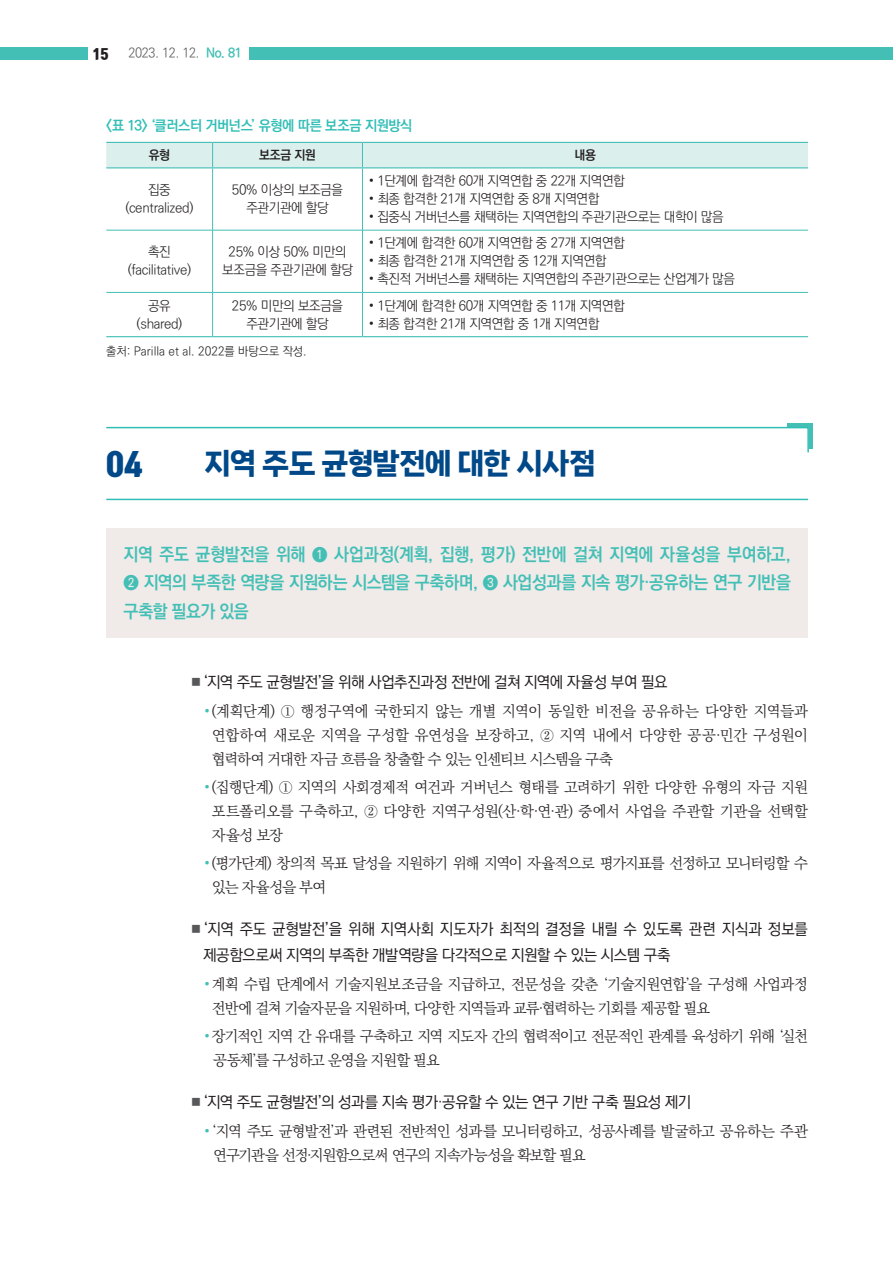
<style>
.page{position:relative;width:893px;height:1263px;background:#fff}
.page>*{position:absolute;margin:0;border:0;box-sizing:border-box;transform-origin:0 0}
.t1{font:900 30px "Tmon Monsori";color:#004888}
.t2{font:28.5px "Nanum Square Neo e Hv";letter-spacing:-.03em;color:#004888}
.t3{font:18px/28.5px "Ko Pub World Dotum PB";letter-spacing:-.025em;color:#43bfb5;text-align:justify;scale:.95 1}
.t4{font:15.75px/25.5px "Ko Pub World Dotum PM";letter-spacing:-.025em;color:#231f20}
.t5{font:15px/24px "Ko Pub World Batang PL";letter-spacing:-.045em;color:#231f20}
.t6{font:14.25px "Ko Pub World Dotum PB";letter-spacing:-.03em;color:#31beb6}
.t7{font:13.5px/18px "Ko Pub World Dotum PL";letter-spacing:-.025em;color:#231f20;text-align:center}
.t8{font:900 13.5px "Tmon Monsori";color:#231f20}
.t9{font:13.2px "Ko Pub World Dotum PL";letter-spacing:-.025em;color:#57585a;scale:.95 1}
.t10{font:12.75px "Ko Pub World Dotum PB";letter-spacing:-.025em;color:#231f20}
.t11{font:12px "Ko Pub World Dotum PL";color:#231f20}
.s1{font-family:"Ko Pub World Dotum PB";color:#43bfb5}
.s2{font-size:10.5px;color:#57585a}
.s3{color:#43bfb5}
</style>
<div class="page">
<div style="left:0;top:47px;width:87px;height:13px;background:#43bfb5"></div>
<div style="left:249px;top:47px;width:644px;height:13px;background:#43bfb5"></div>
<div style="left:106px;top:143px;width:702px;height:24px;background:#dbefed"></div>
<hr style="left:212px;top:168px;width:1px;height:62px;background:#43bfb5">
<hr style="left:362px;top:168px;width:1px;height:62px;background:#43bfb5">
<hr style="left:106px;top:230px;width:107px;height:1px;background:#43bfb5">
<hr style="left:213px;top:230px;width:149px;height:1px;background:#43bfb5">
<hr style="left:212px;top:230px;width:1px;height:62px;background:#43bfb5">
<hr style="left:362px;top:230px;width:446px;height:1px;background:#43bfb5">
<hr style="left:362px;top:230px;width:1px;height:62px;background:#43bfb5">
<hr style="left:212px;top:293px;width:1px;height:43px;background:#43bfb5">
<hr style="left:362px;top:293px;width:1px;height:43px;background:#43bfb5">
<hr style="left:106px;top:142px;width:107px;height:1px;background:#43bfb5">
<hr style="left:213px;top:142px;width:149px;height:1px;background:#43bfb5">
<hr style="left:362px;top:142px;width:446px;height:1px;background:#43bfb5">
<hr style="left:106px;top:167px;width:107px;height:1px;background:#43bfb5">
<hr style="left:213px;top:167px;width:149px;height:1px;background:#43bfb5">
<hr style="left:362px;top:167px;width:446px;height:1px;background:#43bfb5">
<hr style="left:106px;top:292px;width:107px;height:1px;background:#43bfb5">
<hr style="left:213px;top:292px;width:149px;height:1px;background:#43bfb5">
<hr style="left:362px;top:292px;width:446px;height:1px;background:#43bfb5">
<hr style="left:106px;top:336px;width:107px;height:1px;background:#43bfb5">
<hr style="left:213px;top:336px;width:149px;height:1px;background:#43bfb5">
<hr style="left:362px;top:336px;width:446px;height:1px;background:#43bfb5">
<div style="left:787px;top:423px;width:26px;height:25px;background:#43bfb5"></div>
<svg style="left:106px;top:426px;width:704px;height:27px"></svg>
<hr style="left:106px;top:499px;width:702px;height:1px;background:#31beb6">
<div style="left:106px;top:528px;width:702px;height:109px;background:#f0ebe9"></div>
<p class="t8" style="left:93px;top:46px;width:17px">15</p>
<p class="t9" style="left:128px;top:44px;width:121px">2023. 12. 12. <span class="s1">No. 81</span></p>
<p class="t6" style="left:106px;top:116px;width:308px">&lt;표 13&gt; ‘클러스터 거버넌스’ 유형에 따른 보조금 지원방식</p>
<p class="t10" style="left:149px;top:146px;width:23px">유형</p>
<p class="t10" style="left:259px;top:146px;width:58px">보조금 지원</p>
<p class="t10" style="left:574px;top:146px;width:23px">내용</p>
<p class="t7" style="left:125px;top:181px;width:70px">집중 (centralized)</p>
<p class="t7" style="left:232px;top:181px;width:113px">50% 이상의 보조금을 주관기관에 할당</p>
<p class="t7" style="left:369px;top:172px;width:257px">• 1단계에 합격한 60개 지역연합 중 22개 지역연합</p>
<p class="t7" style="left:369px;top:190px;width:232px">• 최종 합격한 21개 지역연합 중 8개 지역연합</p>
<p class="t7" style="left:369px;top:208px;width:356px">• 집중식 거버넌스를 채택하는 지역연합의 주관기관으로는 대학이 많음</p>
<p class="t7" style="left:128px;top:243px;width:65px">촉진 (facilitative)</p>
<p class="t7" style="left:222px;top:243px;width:132px">25% 이상 50% 미만의 보조금을 주관기관에 할당</p>
<p class="t7" style="left:369px;top:234px;width:257px">• 1단계에 합격한 60개 지역연합 중 27개 지역연합</p>
<p class="t7" style="left:369px;top:252px;width:239px">• 최종 합격한 21개 지역연합 중 12개 지역연합</p>
<p class="t7" style="left:369px;top:270px;width:368px">• 촉진적 거버넌스를 채택하는 지역연합의 주관기관으로는 산업계가 많음</p>
<p class="t7" style="left:137px;top:297px;width:47px">공유 (shared)</p>
<p class="t7" style="left:232px;top:297px;width:113px">25% 미만의 보조금을 주관기관에 할당</p>
<p class="t7" style="left:369px;top:297px;width:257px">• 1단계에 합격한 60개 지역연합 중 11개 지역연합</p>
<p class="t7" style="left:369px;top:315px;width:232px">• 최종 합격한 21개 지역연합 중 1개 지역연합</p>
<p class="t11" style="left:106px;top:343px;width:202px">출처: Parilla et al. 2022를 바탕으로 작성.</p>
<h1 class="t1" style="left:106px;top:446px;width:38px">04</h1>
<h2 class="t2" style="left:204px;top:448px;width:394px">지역 주도 균형발전에 대한 시사점</h2>
<p class="t3" style="left:123px;top:540px;width:704px">지역 주도 균형발전을 위해 ❶ 사업과정(계획, 집행, 평가) 전반에 걸쳐 지역에 자율성을 부여하고, ❷ 지역의 부족한 역량을 지원하는 시스템을 구축하며, ❸ 사업성과를 지속 평가·공유하는 연구 기반을 구축할 필요가 있음</p>
<p class="t4" style="left:191px;top:670px;width:478px"><span class="s2">■</span> ‘지역 주도 균형발전’을 위해 사업추진과정 전반에 걸쳐 지역에 자율성 부여 필요</p>
<p class="t5" style="left:212px;top:699px;width:597px;text-align:justify;text-indent:-8px"><span class="s3">•</span> (계획단계) ① 행정구역에 국한되지 않는 개별 지역이 동일한 비전을 공유하는 다양한 지역들과 연합하여 새로운 지역을 구성할 유연성을 보장하고, ② 지역 내에서 다양한 공공·민간 구성원이 협력하여 거대한 자금 흐름을 창출할 수 있는 인센티브 시스템을 구축</p>
<p class="t5" style="left:212px;top:776px;width:597px;text-align:justify;text-indent:-8px"><span class="s3">•</span> (집행단계) ① 지역의 사회경제적 여건과 거버넌스 형태를 고려하기 위한 다양한 유형의 자금 지원 포트폴리오를 구축하고, ② 다양한 지역구성원(산·학·연·관) 중에서 사업을 주관할 기관을 선택할 자율성 보장</p>
<p class="t5" style="left:212px;top:852px;width:598px;text-indent:-8px"><span class="s3">•</span> (평가단계) 창의적 목표 달성을 지원하기 위해 지역이 자율적으로 평가지표를 선정하고 모니터링할 수 있는 자율성을 부여</p>
<p class="t4" style="left:203px;top:917px;width:606px;text-indent:-12px"><span class="s2">■</span> ‘지역 주도 균형발전’을 위해 지역사회 지도자가 최적의 결정을 내릴 수 있도록 관련 지식과 정보를 제공함으로써 지역의 부족한 개발역량을 다각적으로 지원할 수 있는 시스템 구축</p>
<p class="t5" style="left:212px;top:972px;width:597px;text-indent:-8px"><span class="s3">•</span> 계획 수립 단계에서 기술지원보조금을 지급하고, 전문성을 갖춘 ‘기술지원연합’을 구성해 사업과정 전반에 걸쳐 기술자문을 지원하며, 다양한 지역들과 교류·협력하는 기회를 제공할 필요</p>
<p class="t5" style="left:213px;top:1024px;width:596px;text-indent:-9px"><span class="s3">•</span> 장기적인 지역 간 유대를 구축하고 지역 지도자 간의 협력적이고 전문적인 관계를 육성하기 위해 ‘실천 공동체’를 구성하고 운영을 지원할 필요</p>
<p class="t4" style="left:191px;top:1089px;width:501px"><span class="s2">■</span> ‘지역 주도 균형발전’의 성과를 지속 평가·공유할 수 있는 연구 기반 구축 필요성 제기</p>
<p class="t5" style="left:213px;top:1119px;width:596px;text-indent:-9px"><span class="s3">•</span> ‘지역 주도 균형발전’과 관련된 전반적인 성과를 모니터링하고, 성공사례를 발굴하고 공유하는 주관 연구기관을 선정·지원함으로써 연구의 지속가능성을 확보할 필요</p>
</div>
